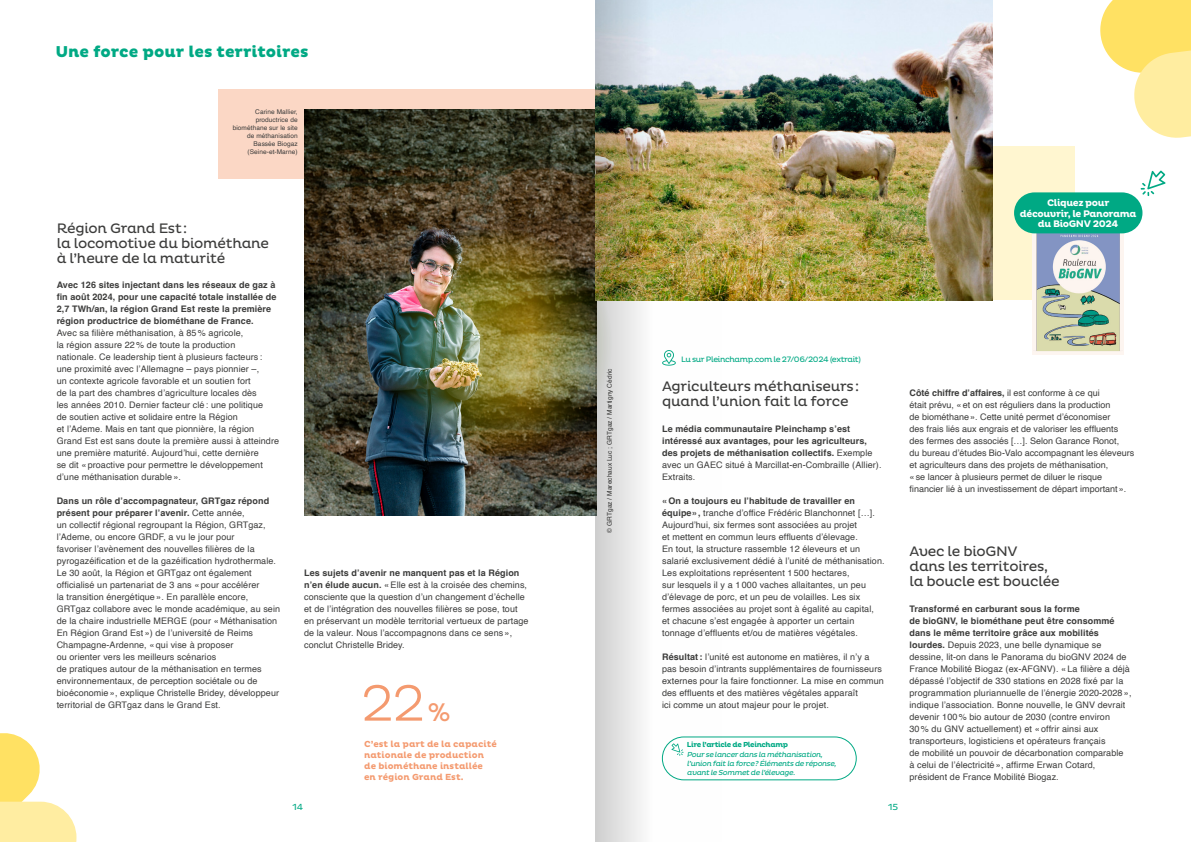
<style>
.page{position:relative;width:1191px;height:842px;background:#fff}
.page>*{position:absolute;margin:0;border:0;box-sizing:border-box;transform-origin:0 0}
.t1{font:300 52px "Pluto";color:#f49a6f}
.t2{font:800 16px "Pluto";color:#00a984}
.t3{font:14px/15px "Pluto";letter-spacing:-.02em;color:#3c3c3b}
.t4{font:700 9.7px/10.5px "Pluto";letter-spacing:-.04em;color:#fff;text-align:center}
.t5{font:9px/12px "Helvetica";letter-spacing:.01em;color:#3c3c3b}
.t6{font:700 9px/12px "Helvetica";letter-spacing:.01em;color:#3c3c3b}
.t7{font:700 9px/11px "Pluto";color:#f49a6f}
.t8{font:9px "Pluto";color:#00a984}
.t9{font:8px "Pluto";letter-spacing:-.05em;color:#00a984}
.t10{font:italic 7.4px/8.9px "Pluto";color:#00a984}
.t11{font:700 7.4px "Pluto";letter-spacing:-.05em;color:#00a984}
.t12{font:6.5px/8px "Helvetica";letter-spacing:.01em;color:#3c3c3b;text-align:right}
.s1{font-weight:700}
.s2{font-weight:400}
.s3{font-weight:400;font-size:26px}
</style>
<div class="page">
<div style="left:939px;top:146px;width:135px;height:154px;background:#fff6d0"></div>
<div style="left:218px;top:89px;width:377px;height:90px;background:#fbd7c5"></div>
<svg style="left:0;top:733px;width:76px;height:109px"></svg>
<svg style="left:1100px;top:0;width:91px;height:138px"></svg>
<img style="left:304px;top:109px;width:291px;height:407px">
<svg style="left:1032px;top:233px;width:91px;height:122px;background:#b7c1ba"></svg>
<img style="left:324px;top:229px;width:338px;height:227px;border-radius:50%">
<img style="left:722px;top:0;width:270px;height:300px">
<div style="left:662px;top:737px;width:194px;height:43px;border:1px solid #00a984;border-radius:21px"></div>
<svg style="left:1140px;top:170px;width:25px;height:26px"></svg>
<div style="left:1014px;top:192px;width:128px;height:41px;background:#00a984;border-radius:20px"></div>
<img style="left:595px;top:0;width:127px;height:842px">
<h2 class="t2" style="left:55px;top:42px;width:255px">Une force pour les territoires</h2>
<p class="t12" style="left:233px;top:108px;width:66px">Carine Mallier, productrice de biométhane sur le site de méthanisation<br>Bassée Biogaz (Seine-et-Marne)</p>
<h3 class="t3" style="left:57px;top:221px;width:214px">Région Grand Est:<br>la locomotive du biométhane à l’heure de la maturité</h3>
<p class="t6" style="left:57px;top:280px;width:221px">Avec 126 sites injectant dans les réseaux de gaz à fin août 2024, pour une capacité totale installée de 2,7 TWh/an, la région Grand Est reste la première région productrice de biométhane de France.</p>
<p class="t5" style="left:57px;top:327px;width:224px">Avec sa filière méthanisation, à 85% agricole,<br>la région assure 22% de toute la production<br>nationale. Ce leadership tient à plusieurs facteurs : une proximité avec l’Allemagne – pays pionnier –,<br>un contexte agricole favorable et un soutien fort<br>de la part des chambres d’agriculture locales dès<br>les années 2010. Dernier facteur clé : une politique<br>de soutien active et solidaire entre la Région<br>et l’Ademe. Mais en tant que pionnière, la région Grand Est est sans doute la première aussi à atteindre une première maturité. Aujourd’hui, cette dernière<br>se dit « proactive pour permettre le développement d’une méthanisation durable ».</p>
<p class="t5" style="left:57px;top:495px;width:225px"><span class="s1">Dans un rôle d’accompagnateur, GRTgaz répond présent pour préparer l’avenir.</span> Cette année,<br>un collectif régional regroupant la Région, GRTgaz, l’Ademe, ou encore GRDF, a vu le jour pour<br>favoriser l’avènement des nouvelles filières de la pyrogazéification et de la gazéification hydrothermale.<br>Le 30 août, la Région et GRTgaz ont également officialisé un partenariat de 3 ans « pour accélérer<br>la transition énergétique ». En parallèle encore, GRTgaz collabore avec le monde académique, au sein de la chaire industrielle MERGE (pour « Méthanisation En Région Grand Est ») de l’université de Reims Champagne-Ardenne, « qui vise à proposer<br>ou orienter vers les meilleurs scénarios<br>de pratiques autour de la méthanisation en termes environnementaux, de perception sociétale ou de bioéconomie », explique Christelle Bridey, développeur territorial de GRTgaz dans le Grand Est.</p>
<p class="t4" style="left:1020px;top:198px;width:118px">Cliquez pour<br>découvrir, le Panorama du BioGNV 2024</p>
<p class="t9" style="left:681px;top:354px;width:181px">Lu sur Pleinchamp.com le 27/06/2024 (extrait)</p>
<p class="t12" style="left:605px;top:533px;width:166px;rotate:-90deg">© GRTgaz / Marechaux Luc ; GRTgaz / Martigny Cédric</p>
<h3 class="t3" style="left:662px;top:379px;width:198px">Agriculteurs méthaniseurs: quand l’union fait la force</h3>
<p class="t6" style="left:662px;top:424px;width:221px">Le média communautaire Pleinchamp s’est intéressé aux avantages, pour les agriculteurs, des projets de méthanisation collectifs. <span class="s2">Exemple avec un GAEC situé à Marcillat-en-Combraille (Allier).<br>Extraits.</span></p>
<p class="t5" style="left:662px;top:495px;width:224px"><span class="s1">«On a toujours eu l’habitude de travailler en équipe »,</span> tranche d’office Frédéric Blanchonnet […].<br>Aujourd’hui, six fermes sont associées au projet<br>et mettent en commun leurs effluents d’élevage.<br>En tout, la structure rassemble 12 éleveurs et un salarié exclusivement dédié à l’unité de méthanisation.<br>Les exploitations représentent 1 500 hectares,<br>sur lesquels il y a 1 000 vaches allaitantes, un peu d’élevage de porc, et un peu de volailles. Les six fermes associées au projet sont à égalité au capital,<br>et chacune s’est engagée à apporter un certain tonnage d’effluents et/ou de matières végétales.</p>
<p class="t5" style="left:662px;top:651px;width:223px"><span class="s1">Résultat:</span> l’unité est autonome en matières, il n’y a pas besoin d’intrants supplémentaires de fournisseurs externes pour la faire fonctionner. La mise en commun des effluents et des matières végétales apparaît<br>ici comme un atout majeur pour le projet.</p>
<p class="t5" style="left:304px;top:567px;width:226px"><span class="s1">Les sujets d’avenir ne manquent pas et la Région n’en élude aucun.</span> «Elle est à la croisée des chemins, consciente que la question d’un changement d’échelle et de l’intégration des nouvelles filières se pose, tout en préservant un modèle territorial vertueux de partage de la valeur. Nous l’accompagnons dans ce sens », conclut Christelle Bridey.</p>
<h1 class="t1" style="left:361px;top:673px;width:91px">22<span class="s3">%</span></h1>
<p class="t7" style="left:364px;top:738px;width:134px">C’est la part de la capacité nationale de production de biométhane installée en région Grand Est.</p>
<p class="t11" style="left:687px;top:740px;width:103px">Lire l’article de Pleinchamp</p>
<p class="t10" style="left:687px;top:750px;width:152px">Pourse lancerdansla méthanisation, l’union faitla force?Élémentsde réponse, avantle Sommetde l’élevage.</p>
<p class="t8" style="left:292px;top:802px;width:12px">14</p>
<p class="t8" style="left:888px;top:802px;width:12px">15</p>
<p class="t5" style="left:909px;top:387px;width:226px"><span class="s1">Côté chiffre d’affaires,</span> il est conforme à ce qui<br>était prévu, «et on est réguliers dans la production<br>de biométhane». Cette unité permet d’économiser<br>des frais liés aux engrais et de valoriser les effluents des fermes des associés […]. Selon Garance Ronot,<br>du bureau d’études Bio-Valo accompagnant les éleveurs et agriculteurs dans des projets de méthanisation,<br>«se lancer à plusieurs permet de diluer le risque financier lié à un investissement de départ important».</p>
<h3 class="t3" style="left:909px;top:544px;width:152px">Avec le bioGNV<br>dans les territoires, la boucle est bouclée</h3>
<p class="t5" style="left:909px;top:603px;width:223px"><span class="s1">Transformé en carburant sous la forme<br>de bioGNV, le biométhane peut être consommé dans le même territoire grâce aux mobilités lourdes.</span> Depuis 2023, une belle dynamique se dessine, lit-on dans le Panorama du bioGNV 2024 de France Mobilité Biogaz (ex-AFGNV). « La filière a déjà dépassé l’objectif de 330 stations en 2028 fixé par la programmation pluriannuelle de l’énergie 2020-2028 », indique l’association. Bonne nouvelle, le GNV devrait devenir 100% bio autour de 2030 (contre environ 30% du GNV actuellement) et « offrir ainsi aux transporteurs, logisticiens et opérateurs français<br>de mobilité un pouvoir de décarbonation comparable<br>à celui de l’électricité », affirme Erwan Cotard, président de France Mobilité Biogaz.</p>
</div>
